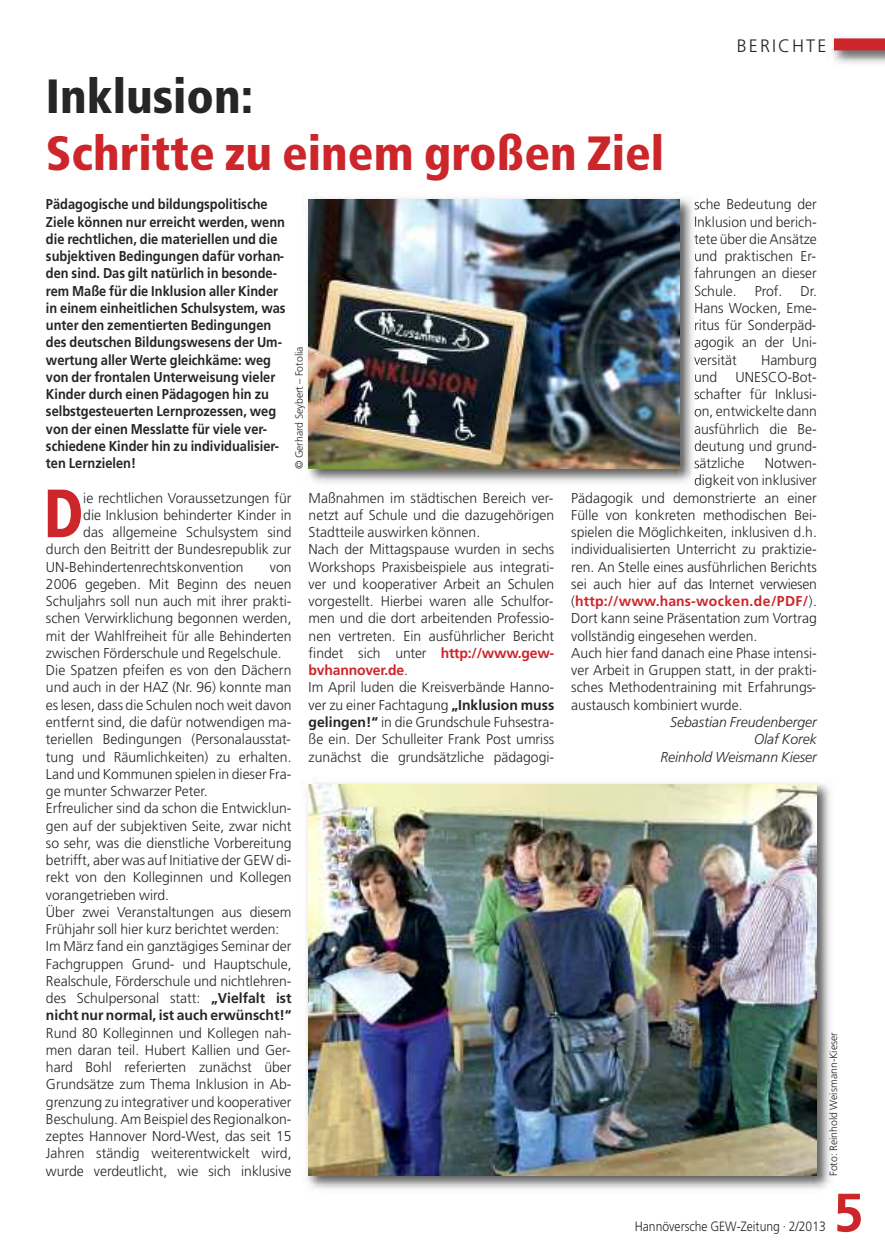
<style>
.page{position:relative;width:885px;height:1259px;background:#fff}
.page>*{position:absolute;margin:0;border:0;box-sizing:border-box;transform-origin:0 0}
.t1{font:900 condensed 68.1px "Frutiger";color:#cc262b;scale:.87 1}
.t2{font:700 54px "Frutiger";color:#cc262b}
.t3{font:900 condensed 48px "Frutiger";color:#cc262b}
.t4{font:900 condensed 48px "Frutiger";color:#272627}
.t5{font:300 18px "Frutiger";letter-spacing:.115em;color:#272627}
.t6{font:300 14.25px/17.2px "Frutiger";color:#272627;text-align:justify}
.t7{font:700 14.25px/17.2px "Frutiger";color:#272627;scale:.9 1}
.t8{font:italic 300 14.25px/17.2px "Frutiger";color:#272627;text-align:right}
.t9{font:300 14.25px "Frutiger";letter-spacing:-.02em;color:#272627}
.t10{font:700 14.25px "Frutiger";letter-spacing:.02em;color:#cc262b}
.t11{font:300 13.5px "Frutiger";color:#272627;scale:.9 1}
.t12{font:300 10.5px "Frutiger";color:#272627}
.s1{font-weight:700;color:#cc262b}
.s2{font-weight:700}
.s3{font-weight:300;color:#272627}
</style>
<div class="page">
<img style="left:832px;top:49px;width:52px;height:15px">
<div style="left:833px;top:38px;width:51px;height:12px;background:#cc262b"></div>
<img style="left:307px;top:783px;width:524px;height:406px">
<img style="left:308px;top:784px;width:508px;height:392px">
<img style="left:307px;top:197px;width:391px;height:286px">
<svg style="left:694px;top:201px;width:4px;height:9px"></svg>
<svg style="left:695px;top:216px;width:3px;height:11px"></svg>
<svg style="left:694px;top:234px;width:4px;height:10px"></svg>
<svg style="left:694px;top:253px;width:4px;height:26px"></svg>
<svg style="left:694px;top:285px;width:4px;height:11px"></svg>
<svg style="left:695px;top:302px;width:3px;height:11px"></svg>
<svg style="left:695px;top:322px;width:3px;height:9px"></svg>
<svg style="left:694px;top:339px;width:4px;height:9px"></svg>
<svg style="left:694px;top:356px;width:4px;height:9px"></svg>
<svg style="left:695px;top:374px;width:3px;height:8px"></svg>
<svg style="left:694px;top:391px;width:4px;height:8px"></svg>
<svg style="left:694px;top:408px;width:4px;height:9px"></svg>
<svg style="left:694px;top:426px;width:4px;height:8px"></svg>
<svg style="left:694px;top:442px;width:4px;height:10px"></svg>
<svg style="left:694px;top:460px;width:4px;height:8px"></svg>
<svg style="left:694px;top:477px;width:4px;height:9px"></svg>
<img style="left:308px;top:199px;width:371px;height:270px">
<h3 class="t4" style="left:46px;top:77px;width:209px">Inklusion:</h3>
<h3 class="t3" style="left:46px;top:134px;width:619px">Schritte zu einem großen Ziel</h3>
<p class="t5" style="left:736px;top:38px;width:91px">BERICHTE</p>
<p class="t7" style="left:46px;top:197px;width:268px">Pädagogische und bildungspolitische Ziele können nur erreicht werden, wenn die rechtlichen, die materiellen und die subjektiven Bedingungen dafür vorhan&shy;den sind. Das gilt natürlich in besonde&shy;rem Maße für die Inklusion aller Kinder in einem einheitlichen Schulsystem, was unter den zementierten Bedingungen des deutschen Bildungswesens der Um&shy;wertung aller Werte gleichkäme: weg von der frontalen Unterweisung vieler Kinder durch einen Pädagogen hin zu selbstgesteuerten Lernprozessen, weg von der einen Messlatte für viele ver&shy;schiedene Kinder hin zu individualisier&shy;ten Lernzielen!</p>
<h1 class="t1" style="left:44px;top:486px;width:47px">D</h1>
<p class="t6" style="left:83px;top:490px;width:210px">ie rechtlichen Voraussetzungen für</p>
<p class="t12" style="left:295px;top:469px;width:124px;rotate:-90deg">© Gerhard Seybert – Fotolia</p>
<p class="t6" style="left:308px;top:490px;width:247px;text-align:left">Maßnahmen im städtischen Bereich ver&shy;netzt auf Schule und die dazugehörigen Stadtteile auswirken können.<br>Nach der Mittagspause wurden in sechs Workshops Praxisbeispiele aus integrati&shy;ver und kooperativer Arbeit an Schulen vorgestellt. Hierbei waren alle Schulfor&shy;men und die dort arbeitenden Professio&shy;nen vertreten. Ein ausführlicher Bericht findet sich unter <span class="s1">http://www.gew&shy;bvhannover.de</span>.<br>Im April luden die Kreisverbände Hanno&shy;ver zu einer Fachtagung <span class="s2">„Inklusion muss gelingen!“</span> in die Grundschule Fuhsestra&shy;ße ein. Der Schulleiter Frank Post umriss zunächst die grundsätzliche pädagogi-</p>
<p class="t6" style="left:83px;top:507px;width:210px">die Inklusion behinderter Kinder in</p>
<p class="t6" style="left:83px;top:525px;width:210px">das allgemeine Schulsystem sind</p>
<p class="t6" style="left:46px;top:542px;width:247px">durch den Beitritt der Bundesrepublik zur</p>
<p class="t6" style="left:46px;top:559px;width:199px">UN-Behindertenrechtskonvention</p>
<p class="t6" style="left:46px;top:559px;width:247px;text-align:left;text-indent:224px">von 2006 gegeben. Mit Beginn des neuen Schuljahrs soll nun auch mit ihrer prakti&shy;schen Verwirklichung begonnen werden, mit der Wahlfreiheit für alle Behinderten zwischen Förderschule und Regelschule.<br>Die Spatzen pfeifen es von den Dächern und auch in der HAZ (Nr. 96) konnte man es lesen, dass die Schulen noch weit davon entfernt sind, die dafür notwendigen ma&shy;teriellen Bedingungen (Personalausstat&shy;tung und Räumlichkeiten) zu erhalten.<br>Land und Kommunen spielen in dieser Fra&shy;ge munter Schwarzer Peter.<br>Erfreulicher sind da schon die Entwicklun&shy;gen auf der subjektiven Seite, zwar nicht so sehr, was die dienstliche Vorbereitung betrifft, aber was auf Initiative der GEW di&shy;rekt von den Kolleginnen und Kollegen vorangetrieben wird.<br>Über zwei Veranstaltungen aus diesem Frühjahr soll hier kurz berichtet werden:<br>Im März fand ein ganztägiges Seminar der Fachgruppen Grund- und Hauptschule, Realschule, Förderschule und nichtlehren&shy;des Schulpersonal statt: <span class="s2">„Vielfalt ist nicht nur normal, ist auch erwünscht!“</span></p>
<p class="t6" style="left:46px;top:1025px;width:247px">Rund 80 Kolleginnen und Kollegen nah&shy;men daran teil. Hubert Kallien und Ger&shy;hard Bohl referierten zunächst über Grundsätze zum Thema Inklusion in Ab&shy;grenzung zu integrativer und kooperativer Beschulung. Am Beispiel des Regionalkon&shy;zeptes Hannover Nord-West, das seit 15<br>Jahren ständig weiterentwickelt wird, wurde verdeutlicht, wie sich inklusive</p>
<p class="t6" style="left:694px;top:197px;width:124px">sche Bedeutung der Inklusion und berich&shy;tete über die Ansätze und praktischen Er&shy;fahrungen an dieser Schule.</p>
<p class="t6" style="left:754px;top:283px;width:29px">Prof.</p>
<p class="t6" style="left:694px;top:283px;width:124px;text-indent:106px">Dr.<br>Hans Wocken, Eme&shy;ritus für Sonderpäd&shy;agogik an der Uni&shy;versität</p>
<p class="t6" style="left:761px;top:352px;width:57px">Hamburg</p>
<p class="t6" style="left:694px;top:369px;width:25px">und</p>
<p class="t6" style="left:694px;top:369px;width:124px;text-indent:41px">UNESCO-Bot&shy;schafter für Inklusi&shy;on, entwickelte dann ausführlich die Be&shy;deutung und grund&shy;sätzliche</p>
<p class="t6" style="left:764px;top:456px;width:53px">Notwen-</p>
<p class="t6" style="left:694px;top:473px;width:124px">digkeit von inklusiver</p>
<p class="t6" style="left:571px;top:490px;width:247px">Pädagogik und demonstrierte an einer</p>
<p class="t6" style="left:571px;top:507px;width:247px">Fülle von konkreten methodischen Bei-</p>
<p class="t6" style="left:571px;top:525px;width:247px">spielen die Möglichkeiten, inklusiven d.h.</p>
<p class="t6" style="left:571px;top:542px;width:247px">individualisierten Unterricht zu praktizie-</p>
<p class="t6" style="left:571px;top:559px;width:247px">ren. An Stelle eines ausführlichen Berichts</p>
<p class="t9" style="left:571px;top:578px;width:247px">sei auch hier auf das Internet verwiesen</p>
<p class="t10" style="left:571px;top:595px;width:247px"><span class="s3">(</span>http://www.hans-wocken.de/PDF/<span class="s3">).</span></p>
<p class="t6" style="left:571px;top:611px;width:247px">Dort kann seine Präsentation zum Vortrag</p>
<p class="t6" style="left:571px;top:628px;width:187px">vollständig eingesehen werden.</p>
<p class="t6" style="left:571px;top:645px;width:247px">Auch hier fand danach eine Phase intensi-</p>
<p class="t6" style="left:571px;top:663px;width:247px">ver Arbeit in Gruppen statt, in der prakti-</p>
<p class="t6" style="left:571px;top:680px;width:246px">sches Methodentraining mit Erfahrungs-</p>
<p class="t6" style="left:571px;top:697px;width:173px">austausch kombiniert wurde.</p>
<p class="t8" style="left:660px;top:714px;width:158px">Sebastian Freudenberger<br>Olaf Korek<br>Reinhold Weismann Kieser</p>
<p class="t12" style="left:829px;top:1176px;width:145px;rotate:-90deg">Foto: Reinhold Weismann-Kieser</p>
<p class="t11" style="left:634px;top:1221px;width:214px">Hannöversche GEW-Zeitung · 2/2013</p>
<h2 class="t2" style="left:833px;top:1191px;width:32px">5</h2>
</div>
